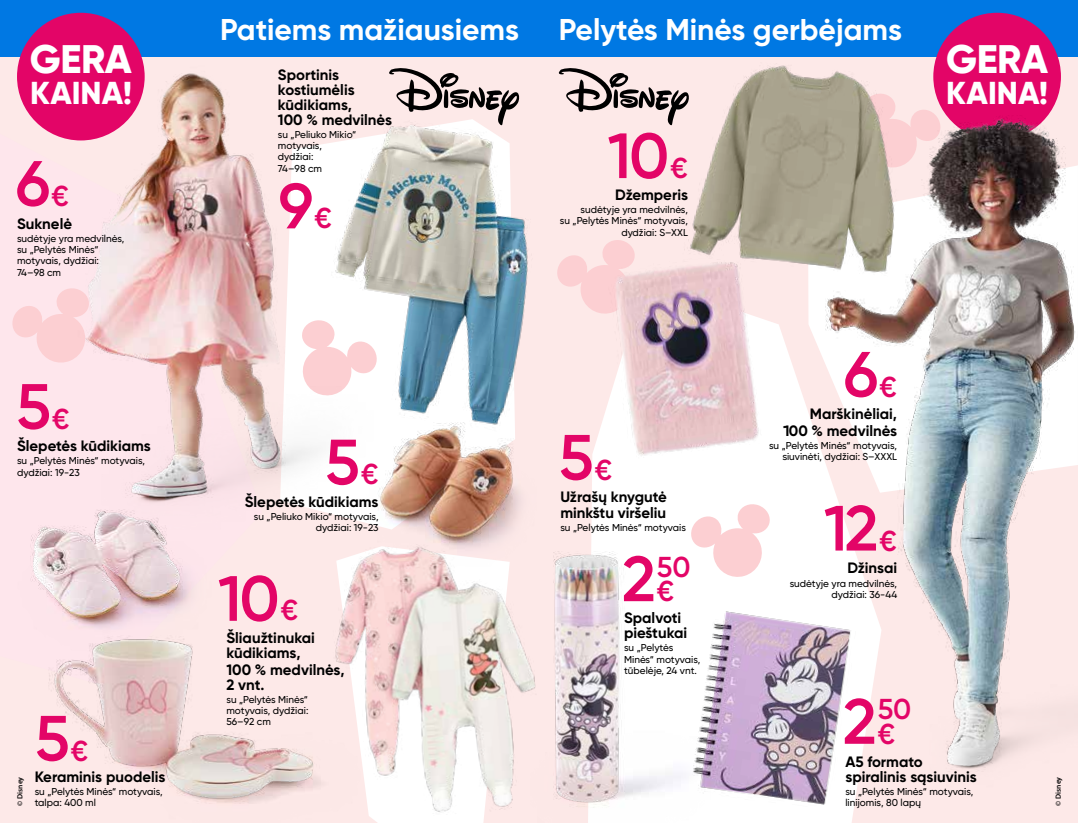
<style>
.page{position:relative;width:1078px;height:823px;background:#fff}
.page>*{position:absolute;margin:0;border:0;box-sizing:border-box;transform-origin:0 0}
.t1{font:600 63.8px "Gilroy";color:#e30567}
.t2{font:800 39.6px "Gilroy";letter-spacing:-.01em;color:#fff}
.t3{font:800 31.5px "Gilroy";color:#fff}
.t4{font:700 30px "Gilroy";color:#fff}
.t5{font:600 28.8px/24.5px "Gilroy";color:#e30567}
.t6{font:700 15px/15px "Gilroy";color:#000}
.t7{font:500 10px/11.2px "Gilroy";color:#000}
.t8{font:600 7.5px "Myriad Pro";letter-spacing:.01em;color:#000}
.s1{font-size:28.8px}
.s2{font-size:63.8px}
</style>
<div class="page">
<div style="left:0;top:0;width:1077px;height:822px;background:#fde9e8"></div>
<svg style="left:12px;top:306px;width:43px;height:56px"></svg>
<div style="left:592px;top:330px;width:194px;height:255px;background:#fff"></div>
<svg style="left:916px;top:94px;width:26px;height:22px"></svg>
<svg style="left:399px;top:68px;width:120px;height:28px"></svg>
<svg style="left:558px;top:68px;width:118px;height:57px"></svg>
<img style="left:710px;top:585px;width:76px;height:237px">
<img style="left:56px;top:690px;width:262px;height:114px">
<img style="left:648px;top:519px;width:62px;height:303px">
<img style="left:553px;top:519px;width:95px;height:303px">
<img style="left:676px;top:65px;width:240px;height:197px">
<img style="left:318px;top:558px;width:218px;height:264px">
<img style="left:399px;top:96px;width:174px;height:319px">
<img style="left:523px;top:558px;width:13px;height:22px">
<img style="left:345px;top:415px;width:178px;height:165px">
<img style="left:49px;top:637px;width:144px;height:53px">
<img style="left:30px;top:526px;width:161px;height:103px">
<svg style="left:555px;top:238px;width:33px;height:78px"></svg>
<svg style="left:689px;top:502px;width:82px;height:77px;background:#fde5e7"></svg>
<img style="left:55px;top:58px;width:344px;height:494px">
<div style="left:0;top:0;width:1077px;height:57px;background:#0078e3"></div>
<img style="left:588px;top:240px;width:192px;height:238px">
<div style="left:933px;top:13px;width:127px;height:127px;background:#e30567;border-radius:50%"></div>
<div style="left:17px;top:13px;width:128px;height:127px;background:#e30567;border-radius:50%"></div>
<img style="left:786px;top:116px;width:291px;height:706px">
<h2 class="t2" style="left:30px;top:34px;width:104px">GERA</h2>
<h3 class="t3" style="left:30px;top:73px;width:103px">KAINA!</h3>
<h1 class="t1" style="left:16px;top:144px;width:55px">6<span class="s1">€</span></h1>
<h3 class="t6" style="left:17px;top:216px;width:57px">Suknelė</h3>
<p class="t7" style="left:17px;top:232px;width:109px">sudėtyje yra medvilnės, su „Pelytės Minės“ motyvais, dydžiai:<br>74–98 cm</p>
<h1 class="t1" style="left:16px;top:366px;width:55px">5<span class="s1">€</span></h1>
<h3 class="t6" style="left:17px;top:438px;width:135px">Šlepetės kūdikiams</h3>
<p class="t7" style="left:17px;top:455px;width:129px">su „Pelytės Minės“ motyvais, dydžiai: 19-23</p>
<h3 class="t4" style="left:220px;top:11px;width:300px">Patiems mažiausiems</h3>
<h3 class="t4" style="left:558px;top:11px;width:345px">Pelytės Minės gerbėjams</h3>
<h3 class="t6" style="left:278px;top:67px;width:115px">Sportinis kostiumėlis kūdikiams,<br>100 % medvilnės</h3>
<p class="t7" style="left:278px;top:128px;width:80px">su „Peliuko Mikio“ motyvais, dydžiai:<br>74–98 cm</p>
<h1 class="t1" style="left:278px;top:166px;width:55px">9<span class="s1">€</span></h1>
<h1 class="t1" style="left:325px;top:422px;width:55px">5<span class="s1">€</span></h1>
<h3 class="t6" style="left:245px;top:494px;width:135px">Šlepetės kūdikiams</h3>
<p class="t7" style="left:254px;top:510px;width:126px;text-align:right">su „Peliuko Mikio“ motyvais, dydžiai: 19-23</p>
<h1 class="t1" style="left:607px;top:116px;width:82px">10<span class="s1">€</span></h1>
<h3 class="t6" style="left:615px;top:187px;width:74px">Džemperis</h3>
<p class="t7" style="left:560px;top:204px;width:129px;text-align:right">sudėtyje yra medvilnės,<br>su „Pelytės Minės“ motyvais, dydžiai: S–XXL</p>
<h1 class="t1" style="left:558px;top:417px;width:55px">5<span class="s1">€</span></h1>
<h3 class="t6" style="left:560px;top:487px;width:108px;line-height:16.8px">Užrašų knygutė minkštu viršeliu</h3>
<p class="t7" style="left:560px;top:522px;width:127px">su „Pelytės Minės“ motyvais</p>
<h1 class="t1" style="left:843px;top:334px;width:55px">6<span class="s1">€</span></h1>
<h3 class="t6" style="left:783px;top:405px;width:115px;line-height:16.8px;text-align:right">Marškinėliai,<br>100 % medvilnės</h3>
<p class="t7" style="left:768px;top:439px;width:129px;text-align:right">su „Pelytės Minės“ motyvais, siuvinėti, dydžiai: S–XXXL</p>
<h1 class="t1" style="left:823px;top:488px;width:75px">12<span class="s1">€</span></h1>
<h2 class="t2" style="left:945px;top:34px;width:104px">GERA</h2>
<h3 class="t3" style="left:946px;top:73px;width:103px">KAINA!</h3>
<h3 class="t5" style="left:656px;top:553px;width:35px;text-indent:-35px"><span class="s2">2</span>50 €</h3>
<h3 class="t6" style="left:847px;top:560px;width:51px">Džinsai</h3>
<p class="t7" style="left:789px;top:577px;width:109px;text-align:right">sudėtyje yra medvilnės, dydžiai: 36-44</p>
<h1 class="t1" style="left:218px;top:558px;width:82px">10<span class="s1">€</span></h1>
<h3 class="t6" style="left:624px;top:610px;width:65px">Spalvoti pieštukai</h3>
<p class="t7" style="left:624px;top:642px;width:78px">su „Pelytės<br>Minės“ motyvais, tūbelėje, 24 vnt.</p>
<h3 class="t6" style="left:226px;top:629px;width:90px">Šliaužtinukai kūdikiams,</h3>
<h3 class="t6" style="left:226px;top:661px;width:119px">100 % medvilnės,<br>2 vnt.</h3>
<p class="t7" style="left:226px;top:693px;width:83px;text-align:justify">su „Pelytės Minės“ motyvais, dydžiai:<br>56–92 cm</p>
<h3 class="t5" style="left:877px;top:696px;width:35px;text-indent:-35px"><span class="s2">2</span>50 €</h3>
<h1 class="t1" style="left:35px;top:698px;width:55px">5<span class="s1">€</span></h1>
<h3 class="t6" style="left:845px;top:753px;width:133px">A5 formato spiralinis sąsiuvinis</h3>
<p class="t7" style="left:845px;top:785px;width:129px">su „Pelytės Minės“ motyvais, linijomis, 80 lapų</p>
<h3 class="t6" style="left:35px;top:768px;width:132px">Keraminis puodelis</h3>
<p class="t7" style="left:35px;top:785px;width:129px">su „Pelytės Minės“ motyvais, talpa: 400 ml</p>
<p class="t8" style="left:15px;top:805px;width:31px;rotate:-90deg">© Disney</p>
<p class="t8" style="left:1053px;top:805px;width:31px;rotate:-90deg">© Disney</p>
</div>
